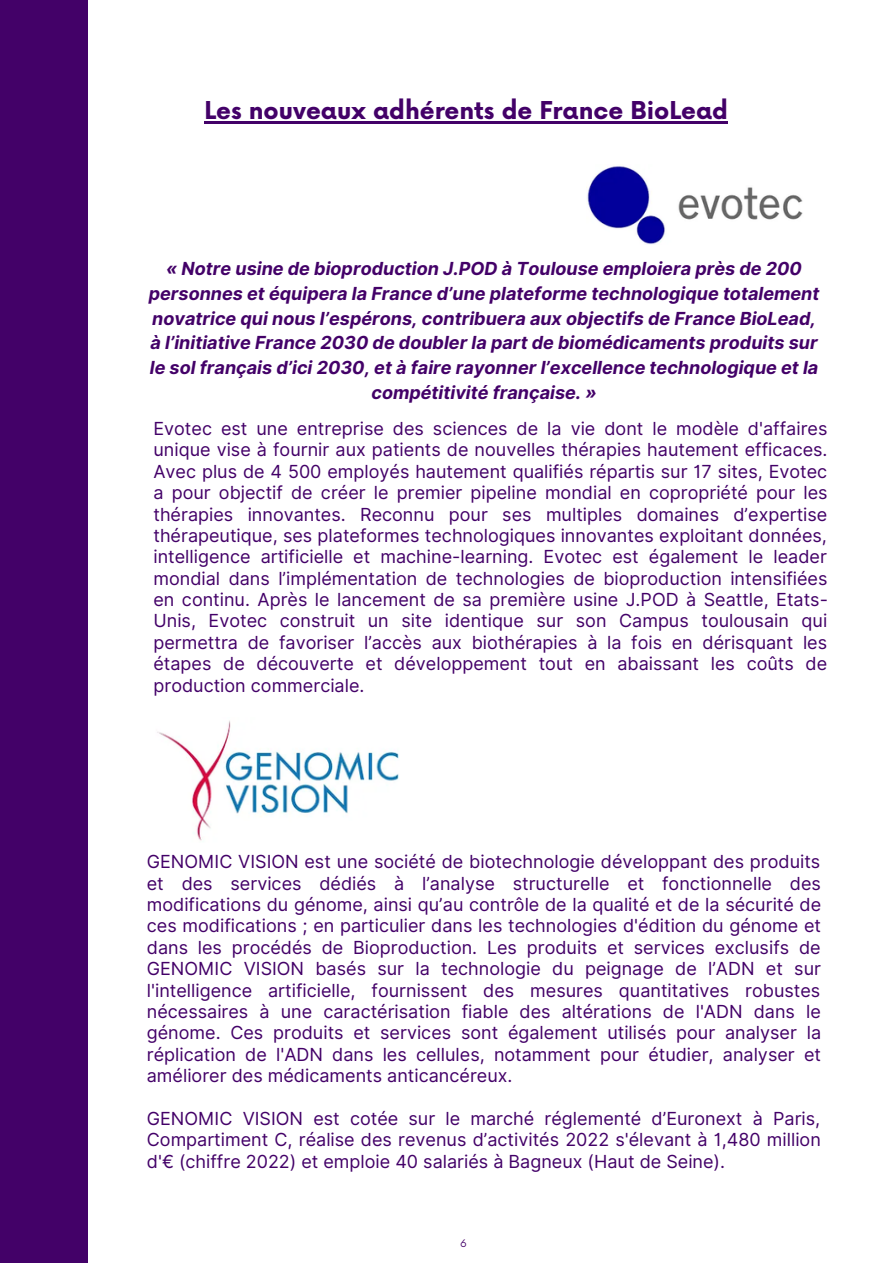
<style>
.page{position:relative;width:893px;height:1264px;background:#fff}
.page>*{position:absolute;margin:0;border:0;box-sizing:border-box;transform-origin:0 0}
.t1{font:700 24px "Now";color:#430168}
.t2{font:18px/21.3px "Inter";color:#430168;text-align:justify}
.t3{font:italic 700 18px/24.8px "Inter";color:#430168;text-align:center}
.t4{font:10.2px "Now";color:#430168}
</style>
<div class="page">
<hr style="left:204px;top:122px;width:524px;height:2px;background:#430168">
<div style="left:0;top:0;width:88px;height:1262px;background:#430168"></div>
<img style="left:586px;top:166px;width:217px;height:78px">
<img style="left:157px;top:720px;width:242px;height:121px">
<h1 class="t1" style="left:204px;top:98px;width:525px">Les nouveaux adhérents de France BioLead</h1>
<p class="t3" style="left:149px;top:256px;width:672px">« Notre usine de bioproduction J.POD à Toulouse emploiera près de 200 personnes et équipera la France d’une plateforme technologique totalement novatrice qui nous l’espérons, contribuera aux objectifs de France BioLead, à l’initiative France 2030 de doubler la part de biomédicaments produits sur le sol français d’ici 2030, et à faire rayonner l’excellence technologique et la compétitivité française. »</p>
<p class="t2" style="left:153px;top:418px;width:676px">Evotec est une entreprise des sciences de la vie dont le modèle d'affaires unique vise à fournir aux patients de nouvelles thérapies hautement efficaces.<br>Avec plus de 4 500 employés hautement qualifiés répartis sur 17 sites, Evotec a pour objectif de créer le premier pipeline mondial en copropriété pour les thérapies innovantes. Reconnu pour ses multiples domaines d’expertise thérapeutique, ses plateformes technologiques innovantes exploitant données, intelligence artificielle et machine-learning. Evotec est également le leader mondial dans l’implémentation de technologies de bioproduction intensifiées en continu. Après le lancement de sa première usine J.POD à Seattle, Etats-Unis, Evotec construit un site identique sur son Campus toulousain qui permettra de favoriser l’accès aux biothérapies à la fois en dérisquant les étapes de découverte et développement tout en abaissant les coûts de production commerciale.</p>
<p class="t2" style="left:147px;top:851px;width:676px">GENOMIC VISION est une société de biotechnologie développant des produits et des services dédiés à l’analyse structurelle et fonctionnelle des modifications du génome, ainsi qu’au contrôle de la qualité et de la sécurité de ces modifications ; en particulier dans les technologies d'édition du génome et dans les procédés de Bioproduction. Les produits et services exclusifs de GENOMIC VISION basés sur la technologie du peignage de l’ADN et sur l'intelligence artificielle, fournissent des mesures quantitatives robustes nécessaires à une caractérisation fiable des altérations de l'ADN dans le génome. Ces produits et services sont également utilisés pour analyser la réplication de l'ADN dans les cellules, notamment pour étudier, analyser et améliorer des médicaments anticancéreux.</p>
<p class="t2" style="left:147px;top:1107px;width:675px">GENOMIC VISION est cotée sur le marché réglementé d’Euronext à Paris, Compartiment C, réalise des revenus d’activités 2022 s'élevant à 1,480 million d'€ (chiffre 2022) et emploie 40 salariés à Bagneux (Haut de Seine).</p>
<p class="t4" style="left:460px;top:1237px;width:8px">6</p>
</div>
